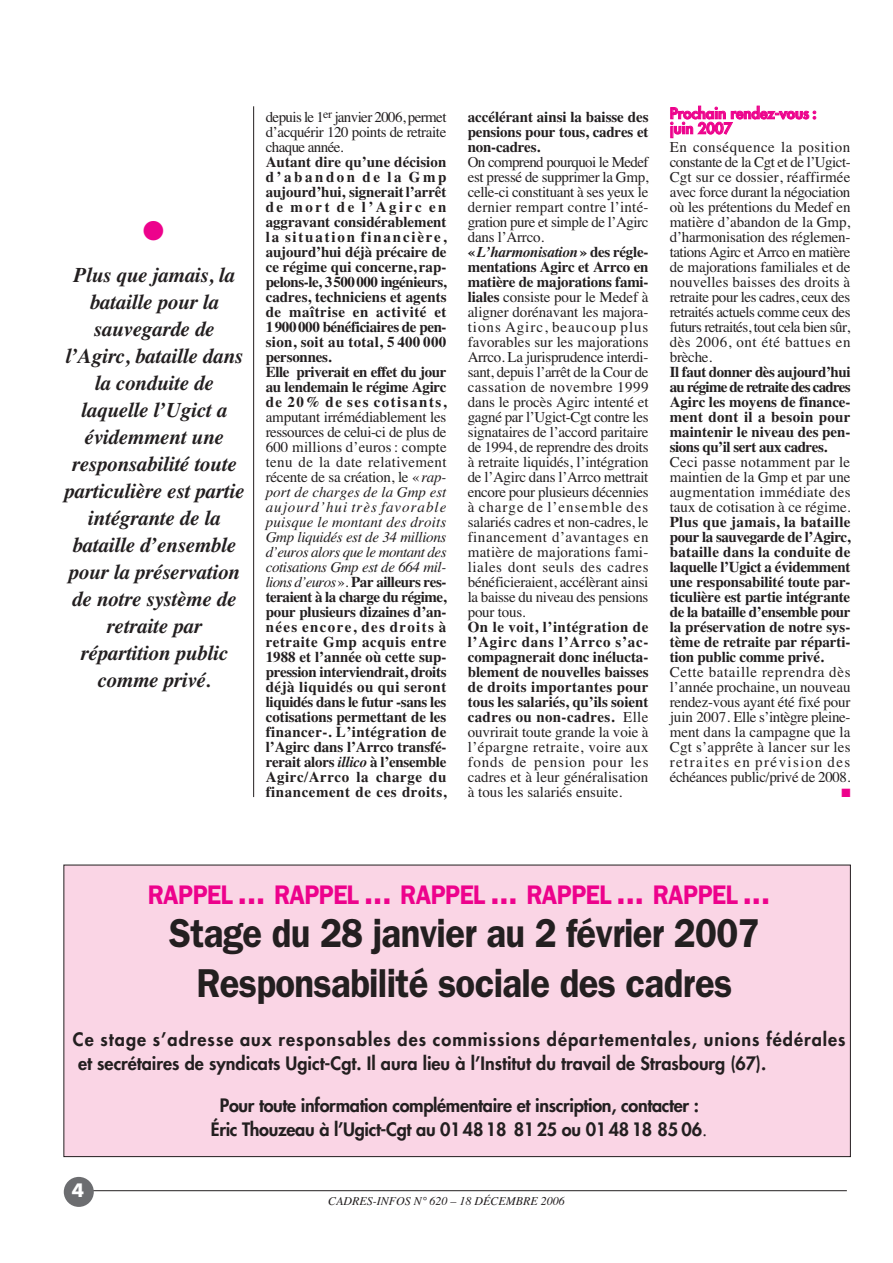
<style>
.page{position:relative;width:893px;height:1263px;background:#fff}
.page>*{position:absolute;margin:0;border:0;box-sizing:border-box;transform-origin:0 0}
.t1{font:600 40.5px/49.5px "Franklin Gothic";letter-spacing:-.02em;color:#231f20;text-align:center;scale:.9 1}
.t2{font:600 27px "Franklin Gothic";letter-spacing:-.025em;color:#ed028c;scale:.9 1}
.t3{font:27px "Zapf Dingbats";color:#ed028c}
.t4{font:italic 700 21px/27px "Times";letter-spacing:-.01em;color:#231f20;text-align:center}
.t5{font:800 18px/24px "Futura";letter-spacing:.055em;color:#231f20}
.t6{font:800 18px/24px "Futura";color:#231f20;text-align:center}
.t7{font:700 18px "Futura";color:#fff}
.t8{font:700 15px/15px "Times";letter-spacing:-.005em;color:#231f20;text-align:justify}
.t9{font:15px/15px "Times";letter-spacing:-.015em;color:#231f20;text-align:justify}
.t10{font:800 15px/15px "Futura";color:#ed028c}
.t11{font:italic 12px "Times";color:#231f20}
.t12{font:12px "Zapf Dingbats";color:#ed028c}
.s1{font-weight:400}
.s2{font-weight:400;font-style:italic}
.s3{font-style:italic}
.s4{font-weight:700}
.s5{font-weight:700;font-style:italic}
.s6{font-size:36px}
</style>
<div class="page">
<hr style="left:91px;top:1190px;width:756px;height:1px;background:#231f20">
<div style="left:64px;top:1177px;width:30px;height:30px;background:#6c6d70;border-radius:50%"></div>
<div style="left:64px;top:865px;width:786px;height:291px;background:#fad5e5"></div>
<hr style="left:253px;top:106px;width:1px;height:691px;background:#231f20">
<h2 class="t3" style="left:143px;top:215px;width:23px">●</h2>
<p class="t4" style="left:64px;top:261px;width:182px">Plus que jamais, la bataille pour la sauvegarde de l’Agirc, bataille dans la conduite de laquelle l’Ugict a évidemment une responsabilité toute particulière est partie intégrante de la bataille d’ensemble pour la préservation de notre système de retraite par répartition public comme privé.</p>
<p class="t9" style="left:266px;top:109px;width:182px">depuis le 1<sup>er</sup> janvier 2006, permet d’acquérir 120 points de retraite chaque année.</p>
<p class="t8" style="left:266px;top:154px;width:182px;text-align:left">Autant dire qu’une décision d’abandon de la Gmp aujourd’hui, signerait l’arrêt de mort de l’Agirc en aggravant considérablement la situation financière, aujourd’hui déjà précaire de ce régime qui concerne, rap&shy;pelons-le, 3500000 ingénieurs, cadres, techniciens et agents de maîtrise en activité et<br>1900000 bénéficiaires de pen&shy;sion, soit au total, 5 400 000 personnes.<br>Elle priverait en effet du jour au lendemain le régime Agirc de 20% de ses cotisants,</p>
<p class="t8" style="left:266px;top:409px;width:182px"><span class="s1">amputant irrémédiablement les ressources de celui-ci de plus de 600 millions d’euros : compte tenu de la date relativement récente de sa création, le «</span><span class="s2">rap&shy;port de charges de la Gmp est aujourd’hui très favorable puisque le montant des droits Gmp liquidés est de 34 millions d’euros alors que le montant des cotisations Gmp est de 664 mil&shy;lions d’euros</span><span class="s1">».</span> Par ailleurs res&shy;teraient à la charge du régime, pour plusieurs dizaines d’an&shy;nées encore, des droits à retraite Gmp acquis entre 1988 et l’année où cette sup&shy;pression interviendrait, droits déjà liquidés ou qui seront liquidés dans le futur -sans les cotisations permettant de les financer-. L’intégration de l’Agirc dans l’Arrco transfé&shy;rerait alors <span class="s3">illico</span> à l’ensemble Agirc/Arrco la charge du financement de ces droits,</p>
<p class="t8" style="left:468px;top:109px;width:182px">accélérant ainsi la baisse des pensions pour tous, cadres et non-cadres.</p>
<p class="t9" style="left:468px;top:154px;width:182px;text-align:left">On comprend pourquoi le Medef est pressé de supprimer la Gmp, celle-ci constituant à ses yeux le dernier rempart contre l’inté&shy;gration pure et simple de l’Agirc dans l’Arrco. <span class="s4">«</span><span class="s5">L’harmonisation</span><span class="s4">» des régle&shy;mentations Agirc et Arrco en matière de majorations fami&shy;liales</span> consiste pour le Medef à aligner dorénavant les majora&shy;tions Agirc, beaucoup plus favorables sur les majorations<br>Arrco. La jurisprudence interdi&shy;sant, depuis l’arrêt de la Cour de cassation de novembre 1999 dans le procès Agirc intenté et gagné par l’Ugict-Cgt contre les signataires de l’accord paritaire de 1994, de reprendre des droits à retraite liquidés, l’intégration de l’Agirc dans l’Arrco mettrait encore pour plusieurs décennies à charge de l’ensemble des salariés cadres et non-cadres, le financement d’avantages en matière de majorations fami&shy;liales dont seuls des cadres bénéficieraient, accélèrant ainsi la baisse du niveau des pensions pour tous.</p>
<p class="t8" style="left:468px;top:619px;width:182px">On le voit, l’intégration de l’Agirc dans l’Arrco s’ac&shy;compagnerait donc inélucta&shy;blement de nouvelles baisses de droits importantes pour tous les salariés, qu’ils soient cadres ou non-cadres. <span class="s1">Elle ouvrirait toute grande la voie à l’épargne retraite, voire aux fonds de pension pour les cadres et à leur généralisation à tous les salariés ensuite.</span></p>
<p class="t10" style="left:670px;top:107px;width:148px">Prochain rendez-vous : juin 2007</p>
<p class="t9" style="left:670px;top:139px;width:182px">En conséquence la position constante de la Cgt et de l’Ugict-Cgt sur ce dossier, réaffirmée avec force durant la négociation où les prétentions du Medef en matière d’abandon de la Gmp, d’harmonisation des réglemen&shy;tations Agirc et Arrco en matière de majorations familiales et de nouvelles baisses des droits à retraite pour les cadres, ceux des retraités actuels comme ceux des futurs retraités, tout cela bien sûr, dès 2006, ont été battues en brèche.</p>
<p class="t8" style="left:670px;top:364px;width:182px">Il faut donner dès aujourd’hui au régime de retraite des cadres Agirc les moyens de finance&shy;ment dont il a besoin pour maintenir le niveau des pen&shy;sions qu’il sert aux cadres.</p>
<p class="t9" style="left:670px;top:454px;width:182px">Ceci passe notamment par le maintien de la Gmp et par une augmentation immédiate des taux de cotisation à ce régime.</p>
<p class="t8" style="left:670px;top:514px;width:182px">Plus que jamais, la bataille pour la sauvegarde de l’Agirc, bataille dans la conduite de laquelle l’Ugict a évidemment une responsabilité toute par&shy;ticulière est partie intégrante de la bataille d’ensemble pour la préservation de notre sys&shy;tème de retraite par réparti&shy;tion public comme privé.</p>
<p class="t9" style="left:670px;top:664px;width:182px">Cette bataille reprendra dès l’année prochaine, un nouveau rendez-vous ayant été fixé pour juin 2007. Elle s’intègre pleine&shy;ment dans la campagne que la Cgt s’apprête à lancer sur les retraites en prévision des échéances public/privé de 2008.</p>
<p class="t12" style="left:841px;top:785px;width:11px">■</p>
<h2 class="t2" style="left:148px;top:878px;width:693px">RAPPEL <span class="s6">...</span> RAPPEL <span class="s6">...</span> RAPPEL <span class="s6">...</span> RAPPEL <span class="s6">...</span> RAPPEL <span class="s6">...</span></h2>
<h1 class="t1" style="left:169px;top:908px;width:657px">Stage du 28 janvier au 2 février 2007<br>Responsabilité sociale des cadres</h1>
<p class="t5" style="left:73px;top:1028px;width:774px">Ce stage s’adresse aux responsables des commissions départementales, unions fédérales et secrétaires de syndicats Ugict-Cgt. Il aura lieu à l’Institut du travail de Strasbourg (67).</p>
<p class="t6" style="left:211px;top:1094px;width:498px">Pour toute information complémentaire et inscription, contacter :<br>Éric Thouzeau à l’Ugict-Cgt au 0148 18 81 25 ou 01 48 18 85 06<span class="s1">.</span></p>
<p class="t7" style="left:72px;top:1182px;width:14px">4</p>
<p class="t11" style="left:328px;top:1194px;width:238px">CADRES-INFOS N° 620 – 18 DÉCEMBRE 2006</p>
</div>
